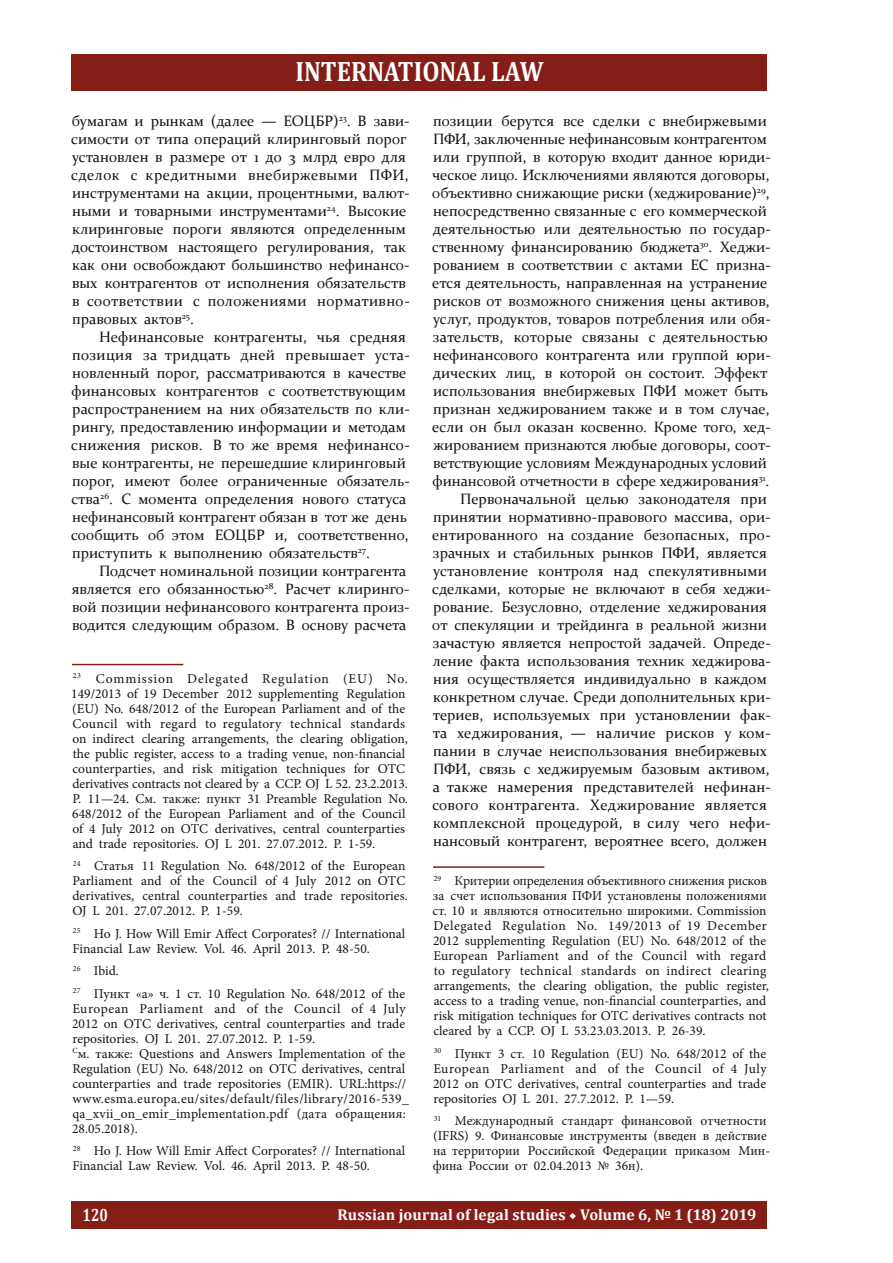
<style>
.page{position:relative;width:893px;height:1263px;background:#fff}
.page>*{position:absolute;margin:0;border:0;box-sizing:border-box;transform-origin:0 0}
.t1{font:700 28.2px "Cambria";color:#fff;scale:.88 1}
.t2{font:700 17.85px "Cambria";color:#fff;scale:.8 1}
.t3{font:700 15.6px "Cambria";letter-spacing:.01em;color:#fff}
.t4{font:15px/18px "Constantia";color:#131413}
.t5{font:13.5px/15px "Minion Pro";color:#131413}
.s1{font-family:"Minion Pro";font-weight:400}
</style>
<div class="page">
<div style="left:72px;top:1202px;width:695px;height:27px;background:#851e17"></div>
<div style="left:72px;top:54px;width:695px;height:36px;background:#851e17"></div>
<hr style="left:72px;top:664px;width:111px;height:1px;background:#851e17">
<hr style="left:433px;top:866px;width:111px;height:2px;background:#851e17">
<h1 class="t1" style="left:295px;top:51px;width:283px">INTERNATIONAL LAW</h1>
<p class="t4" style="left:71px;top:111px;width:340px">бумагам и рынкам (далее — ЕОЦБР)<sup>23</sup>. В зави&shy;симости от типа операций клиринговый порог установлен в размере от 1 до 3 млрд евро для сделок с кредитными внебиржевыми ПФИ, инструментами на акции, процентными, валют&shy;ными и товарными инструментами<sup>24</sup>. Высокие клиринговые пороги являются определенным достоинством настоящего регулирования, так как они освобождают большинство нефинансо&shy;вых контрагентов от исполнения обязательств в соответствии с положениями нормативно&shy;правовых актов<sup>25</sup>.</p>
<p class="t4" style="left:71px;top:327px;width:340px;text-indent:28px">Нефинансовые контрагенты, чья средняя позиция за тридцать дней превышает уста&shy;новленный порог, рассматриваются в качестве финансовых контрагентов с соответствующим распространением на них обязательств по кли&shy;рингу, предоставлению информации и методам снижения рисков. В то же время нефинансо&shy;вые контрагенты, не перешедшие клиринговый порог, имеют более ограниченные обязатель&shy;ства<sup>26</sup>. С момента определения нового статуса нефинансовый контрагент обязан в тот же день сообщить об этом ЕОЦБР и, соответственно, приступить к выполнению обязательств<sup>27</sup>.</p>
<p class="t4" style="left:72px;top:561px;width:339px;text-indent:27px">Подсчет номинальной позиции контрагента является его обязанностью<sup>28</sup>. Расчет клиринго&shy;вой позиции нефинансового контрагента произ&shy;водится следующим образом. В основу расчета</p>
<p class="t5" style="left:71px;top:671px;width:338px"><sup>23</sup> Commission Delegated Regulation (EU) No.<br>149/2013 of 19 December 2012 supplementing Regulation (EU) No. 648/2012 of the European Parliament and of the Council with regard to regulatory technical standards on indirect clearing arrangements, the clearing obligation, the public register, access to a trading venue, non-financial counterparties, and risk mitigation techniques for OTC derivatives contracts not cleared by a CCP. OJ L 52. 23.2.2013.<br>P. 11—24. См. также: пункт 31 Preamble Regulation No.<br>648/2012 of the European Parliament and of the Council of 4 July 2012 on OTC derivatives, central counterparties and trade repositories. OJ L 201. 27.07.2012. P. 1-59.</p>
<p class="t5" style="left:72px;top:858px;width:337px"><sup>24</sup> Статья 11 Regulation No. 648/2012 of the European Parliament and of the Council of 4 July 2012 on OTC derivatives, central counterparties and trade repositories.<br>OJ L 201. 27.07.2012. P. 1-59.</p>
<p class="t5" style="left:72px;top:926px;width:334px"><sup>25</sup> Ho J. How Will Emir Affect Corporates? // International<br>Financial Law Review. Vol. 46. April 2013. P. 48-50.</p>
<p class="t5" style="left:73px;top:959px;width:334px;line-height:22.5px"><sup>26</sup> Ibid.<br><sup>27</sup> Пункт «а» ч. 1 ст. 10 Regulation No. 648/2012 of the</p>
<p class="t5" style="left:72px;top:1001px;width:338px">European Parliament and of the Council of 4 July 2012 on OTC derivatives, central counterparties and trade repositories. OJ L 201. 27.07.2012. P. 1-59.<br><sup>С</sup>м. также: Questions and Answers Implementation of the Regulation (EU) No. 648/2012 on OTC derivatives, central counterparties and trade repositories (EMIR). URL:https:// www.esma.europa.eu/sites/default/files/library/2016-539_ qa_xvii_on_emir_implementation.pdf (дата обращения:<br>28.05.2018).</p>
<p class="t5" style="left:72px;top:1143px;width:334px"><sup>28</sup> Ho J. How Will Emir Affect Corporates? // International<br>Financial Law Review. Vol. 46. April 2013. P. 48-50.</p>
<p class="t4" style="left:432px;top:111px;width:340px;text-align:right">позиции берутся все сделки с внебиржевыми ПФИ, заключенные нефинансовым контрагентом или группой, в которую входит данное юриди&shy;ческое лицо. Исключениями являются договоры, объективно снижающие риски (хеджирование)<sup>29</sup>, непосредственно связанные с его коммерческой деятельностью или деятельностью по государ&shy;ственному финансированию бюджета<sup>30</sup>. Хеджи&shy;рованием в соответствии с актами ЕС призна&shy;ется деятельность, направленная на устранение рисков от возможного снижения цены активов, услуг, продуктов, товаров потребления или обя&shy;зательств, которые связаны с деятельностью нефинансового контрагента или группой юри&shy;дических лиц, в которой он состоит. Эффект использования внебиржевых ПФИ может быть признан хеджированием также и в том случае, если он был оказан косвенно. Кроме того, хед&shy;жированием признаются любые договоры, соот&shy;ветствующие условиям Международных условий финансовой отчетности в сфере хеджирования<sup>31</sup>.<br>Первоначальной целью законодателя при принятии нормативно-правового массива, ори&shy;ентированного на создание безопасных, про&shy;зрачных и стабильных рынков ПФИ, является установление контроля над спекулятивными сделками, которые не включают в себя хеджи&shy;рование. Безусловно, отделение хеджирования от спекуляции и трейдинга в реальной жизни зачастую является непростой задачей. Опреде&shy;ление факта использования техник хеджирова&shy;ния осуществляется индивидуально в каждом конкретном случае. Среди дополнительных кри&shy;териев, используемых при установлении фак&shy;та хеджирования, — наличие рисков у ком&shy;пании в случае неиспользования внебиржевых ПФИ, связь с хеджируемым базовым активом, а также намерения представителей нефинан&shy;сового контрагента. Хеджирование является комплексной процедурой, в силу чего нефи&shy;нансовый контрагент, вероятнее всего, должен</p>
<p class="t5" style="left:432px;top:873px;width:338px"><sup>29</sup> Критерии определения объективного снижения рисков за счет использования ПФИ установлены положениями ст. 10 и являются относительно широкими. Commission Delegated Regulation No. 149/2013 of 19 December 2012 supplementing Regulation (EU) No. 648/2012 of the European Parliament and of the Council with regard to regulatory technical standards on indirect clearing arrangements, the clearing obligation, the public register, access to a trading venue, non-financial counterparties, and risk mitigation techniques for OTC derivatives contracts not cleared by a CCP. OJ L 53.23.03.2013. P. 26-39.</p>
<p class="t5" style="left:433px;top:1046px;width:335px;text-align:justify"><sup>30</sup> Пункт 3 ст. 10 Regulation (EU) No. 648/2012 of the European Parliament and of the Council of 4 July 2012 on OTC derivatives, central counterparties and trade repositories OJ L 201. 27.7.2012. P. 1—59.</p>
<p class="t5" style="left:433px;top:1113px;width:339px"><sup>31</sup> Международный стандарт финансовой отчетности (IFRS) 9. Финансовые инструменты (введен в действие на территории Российской Федерации приказом Мин&shy;фина России от 02.04.2013 № 36н).</p>
<p class="t2" style="left:83px;top:1202px;width:33px">120</p>
<p class="t3" style="left:337px;top:1203px;width:420px">Russian journal of legal studies <span class="s1">◆</span> Volume 6, № 1 (18) 2019</p>
</div>
